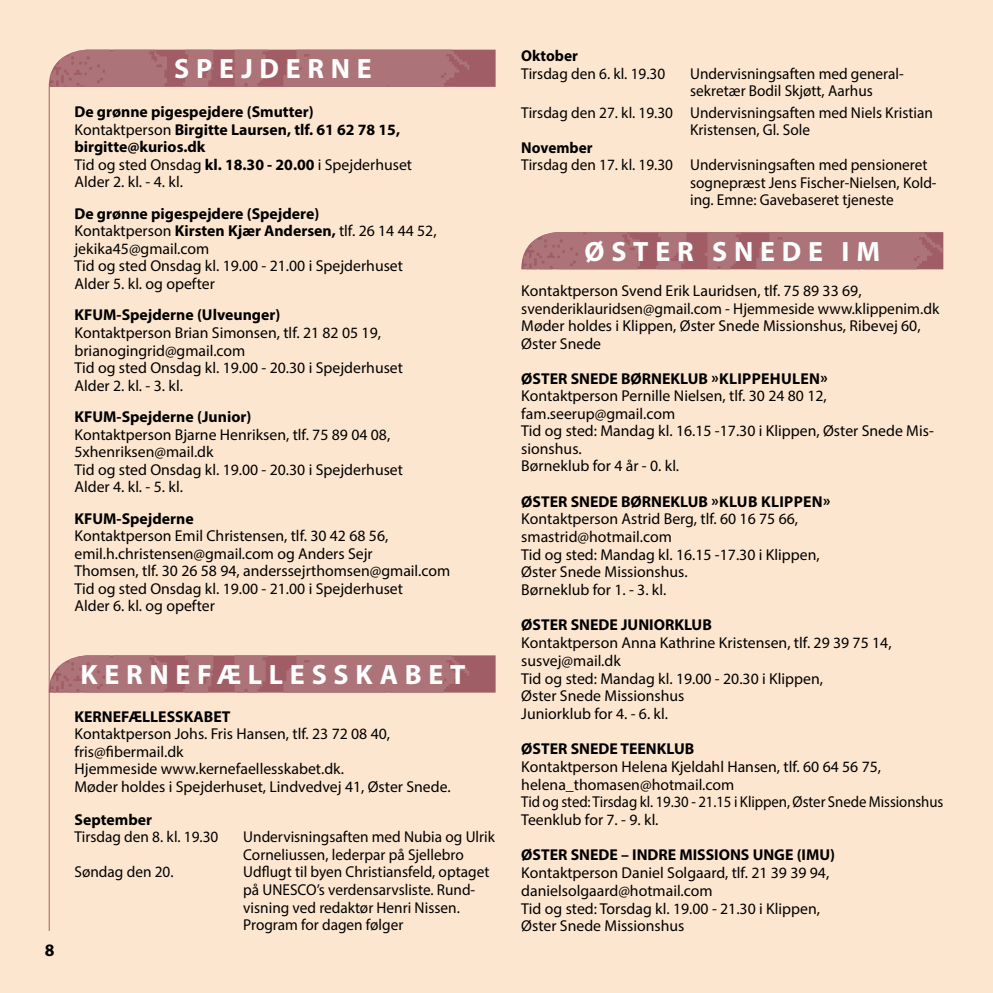
<style>
.page{position:relative;width:993px;height:993px;background:#fff}
.page>*{position:absolute;margin:0;border:0;box-sizing:border-box;transform-origin:0 0}
.t1{font:700 28px "Myriad Pro";letter-spacing:.24em;color:#fff}
.t2{font:700 17.5px "Myriad Pro";color:#000}
.t3{font:15.75px/17.5px "Myriad Pro";color:#000}
.t4{font:700 15.75px/17.5px "Myriad Pro";color:#000}
.s1{font-weight:400}
.s2{font-weight:700}
</style>
<div class="page">
<hr style="left:992px;top:0;width:1px;height:992px;background:#fde6cf">
<div style="left:0;top:0;width:992px;height:992px;background:#fde6cf"></div>
<img style="left:50px;top:655px;width:445px;height:37px">
<img style="left:49px;top:50px;width:446px;height:37px">
<hr style="left:49px;top:87px;width:1px;height:843px;background:#a05d65">
<img style="left:521px;top:232px;width:422px;height:37px">
<h1 class="t1" style="left:174px;top:50px;width:199px">Sp ej derne</h1>
<p class="t4" style="left:74px;top:103px;width:339px">De grønne pigespejdere (Smutter)<br><span class="s1">Kontaktperson</span> Birgitte Laursen, tlf. 61 62 78 15, birgitte@kurios.dk<br><span class="s1">Tid og sted Onsdag</span> kl. 18.30 - 20.00 <span class="s1">i Spejderhuset Alder 2. kl. - 4. kl.</span></p>
<p class="t3" style="left:74px;top:204px;width:363px"><span class="s2">De grønne pigespejdere (Spejdere)<br></span>Kontaktperson <span class="s2">Kirsten Kjær Andersen,</span> tlf. 26 14 44 52, jekika45@gmail.com<br>Tid og sted Onsdag kl. 19.00 - 21.00 i Spejderhuset Alder 5. kl. og opefter</p>
<p class="t4" style="left:74px;top:306px;width:207px">KFUM-Spejderne (Ulveunger)</p>
<p class="t3" style="left:74px;top:323px;width:330px">Kontaktperson Brian Simonsen, tlf. 21 82 05 19, brianogingrid@gmail.com<br>Tid og sted Onsdag kl. 19.00 - 20.30 i Spejderhuset Alder 2. kl. - 3. kl.</p>
<p class="t4" style="left:74px;top:407px;width:178px">KFUM-Spejderne (Junior)</p>
<p class="t3" style="left:74px;top:425px;width:330px">Kontaktperson Bjarne Henriksen, tlf. 75 89 04 08, 5xhenriksen@mail.dk<br>Tid og sted Onsdag kl. 19.00 - 20.30 i Spejderhuset Alder 4. kl. - 5. kl.</p>
<p class="t4" style="left:74px;top:509px;width:121px">KFUM-Spejderne</p>
<p class="t3" style="left:74px;top:526px;width:377px">Kontaktperson Emil Christensen, tlf. 30 42 68 56, emil.h.christensen@gmail.com og Anders Sejr<br>Thomsen, tlf. 30 26 58 94, anderssejrthomsen@gmail.com Tid og sted Onsdag kl. 19.00 - 21.00 i Spejderhuset<br>Alder 6. kl. og opefter</p>
<p class="t2" style="left:45px;top:938px;width:11px">8</p>
<h1 class="t1" style="left:80px;top:656px;width:46px">KERNEF</h1>
<h1 class="t1" style="left:217px;top:656px;width:93px">ÆLLESS</h1>
<h1 class="t1" style="left:355px;top:656px;width:92px">KABET</h1>
<p class="t4" style="left:74px;top:706px;width:20px">KERNEF</p>
<p class="t4" style="left:128px;top:706px;width:94px">ÆLLESSKABET</p>
<p class="t3" style="left:74px;top:724px;width:377px">Kontaktperson Johs. Fris Hansen, tlf. 23 72 08 40, fris@fibermail.dk<br>Hjemmeside www.kernefaellesskabet.dk.<br>Møder holdes i Spejderhuset, Lindvedvej 41, Øster Snede.</p>
<p class="t4" style="left:74px;top:810px;width:79px">September</p>
<p class="t3" style="left:74px;top:827px;width:145px">Tirsdag den 8. kl. 19.30</p>
<p class="t3" style="left:243px;top:827px;width:253px">Undervisningsaften med Nubia og Ulrik<br>Corneliussen, lederpar på Sjellebro</p>
<p class="t3" style="left:74px;top:862px;width:101px">Søndag den 20.</p>
<p class="t3" style="left:243px;top:862px;width:247px">Udflugt til byen Christiansfeld, optaget på UNESCO’s verdensarvsliste. Rund&shy;visning ved redaktør Henri Nissen.<br>Program for dagen følger</p>
<p class="t4" style="left:521px;top:47px;width:58px">Oktober</p>
<p class="t3" style="left:521px;top:65px;width:145px">Tirsdag den 6. kl. 19.30</p>
<p class="t3" style="left:690px;top:65px;width:215px">Undervisningsaften med general&shy;sekretær Bodil Skjøtt, Aarhus</p>
<p class="t3" style="left:690px;top:103px;width:244px;text-indent:-169px">Tirsdag den 27. kl. 19.30 Undervisningsaften med Niels Kristian<br>Kristensen, Gl. Sole</p>
<p class="t4" style="left:521px;top:138px;width:73px">November</p>
<p class="t3" style="left:690px;top:156px;width:248px;text-indent:-169px">Tirsdag den 17. kl. 19.30 Undervisningsaften med pensioneret sognepræst Jens Fischer-Nielsen, Kold&shy;ing. Emne: Gavebaseret tjeneste</p>
<h1 class="t1" style="left:584px;top:233px;width:297px">Øster Snede i m</h1>
<p class="t3" style="left:521px;top:282px;width:419px">Kontaktperson Svend Erik Lauridsen, tlf. 75 89 33 69, svenderiklauridsen@gmail.com - Hjemmeside www.klippenim.dk Møder holdes i Klippen, Øster Snede Missionshus, Ribevej 60, Øster Snede</p>
<p class="t4" style="left:521px;top:369px;width:21px">ØSTER</p>
<p class="t4" style="left:570px;top:369px;width:11px">SNEDE</p>
<p class="t4" style="left:621px;top:369px;width:117px">BØRNEKLUB »Klipp</p>
<p class="t4" style="left:761px;top:369px;width:20px">ehul</p>
<p class="t4" style="left:800px;top:369px;width:29px">en»</p>
<p class="t3" style="left:521px;top:387px;width:414px">Kontaktperson Pernille Nielsen, tlf. 30 24 80 12, fam.seerup@gmail.com<br>Tid og sted: Mandag kl. 16.15 -17.30 i Klippen, Øster Snede Mis&shy;sionshus.<br>Børneklub for 4 år - 0. kl.</p>
<p class="t4" style="left:521px;top:492px;width:21px">ØSTER</p>
<p class="t4" style="left:570px;top:492px;width:11px">SNEDE</p>
<p class="t4" style="left:621px;top:492px;width:160px">BØRNEKLUB »KLUB KlippEN</p>
<p class="t4" style="left:822px;top:492px;width:9px">»</p>
<p class="t3" style="left:521px;top:509px;width:300px">Kontaktperson Astrid Berg, tlf. 60 16 75 66, smastrid@hotmail.com<br>Tid og sted: Mandag kl. 16.15 -17.30 i Klippen,<br>Øster Snede Missionshus.<br>Børneklub for 1. - 3. kl.</p>
<p class="t4" style="left:521px;top:615px;width:21px">ØSTER</p>
<p class="t4" style="left:570px;top:615px;width:11px">SNEDE</p>
<p class="t4" style="left:621px;top:615px;width:92px">JUNIORKLUB</p>
<p class="t3" style="left:521px;top:633px;width:371px">Kontaktperson Anna Kathrine Kristensen, tlf. 29 39 75 14, susvej@mail.dk<br>Tid og sted: Mandag kl. 19.00 - 20.30 i Klippen,<br>Øster Snede Missionshus<br>Juniorklub for 4. - 6. kl.</p>
<p class="t4" style="left:521px;top:739px;width:21px">ØSTER</p>
<p class="t4" style="left:570px;top:739px;width:11px">SNEDE</p>
<p class="t4" style="left:620px;top:739px;width:10px">TEEN</p>
<p class="t4" style="left:656px;top:739px;width:39px">KLUB</p>
<p class="t3" style="left:521px;top:757px;width:423px">Kontaktperson Helena Kjeldahl Hansen, tlf. 60 64 56 75, helena_thomasen@hotmail.com<br>Tid og sted: Tirsdag kl. 19.30 - 21.15 i Klippen, Øster Snede Missionshus Teenklub for 7. - 9. kl.</p>
<p class="t4" style="left:521px;top:845px;width:21px">ØSTER</p>
<p class="t4" style="left:570px;top:845px;width:11px">SNEDE</p>
<p class="t4" style="left:621px;top:845px;width:27px">– INDRE</p>
<p class="t4" style="left:679px;top:845px;width:51px">MISSIONS</p>
<p class="t4" style="left:752px;top:845px;width:22px">UNGE</p>
<p class="t4" style="left:796px;top:845px;width:40px">(IMU)</p>
<p class="t3" style="left:521px;top:863px;width:309px">Kontaktperson Daniel Solgaard, tlf. 21 39 39 94, danielsolgaard@hotmail.com<br>Tid og sted: Torsdag kl. 19.00 - 21.30 i Klippen, Øster Snede Missionshus</p>
</div>
